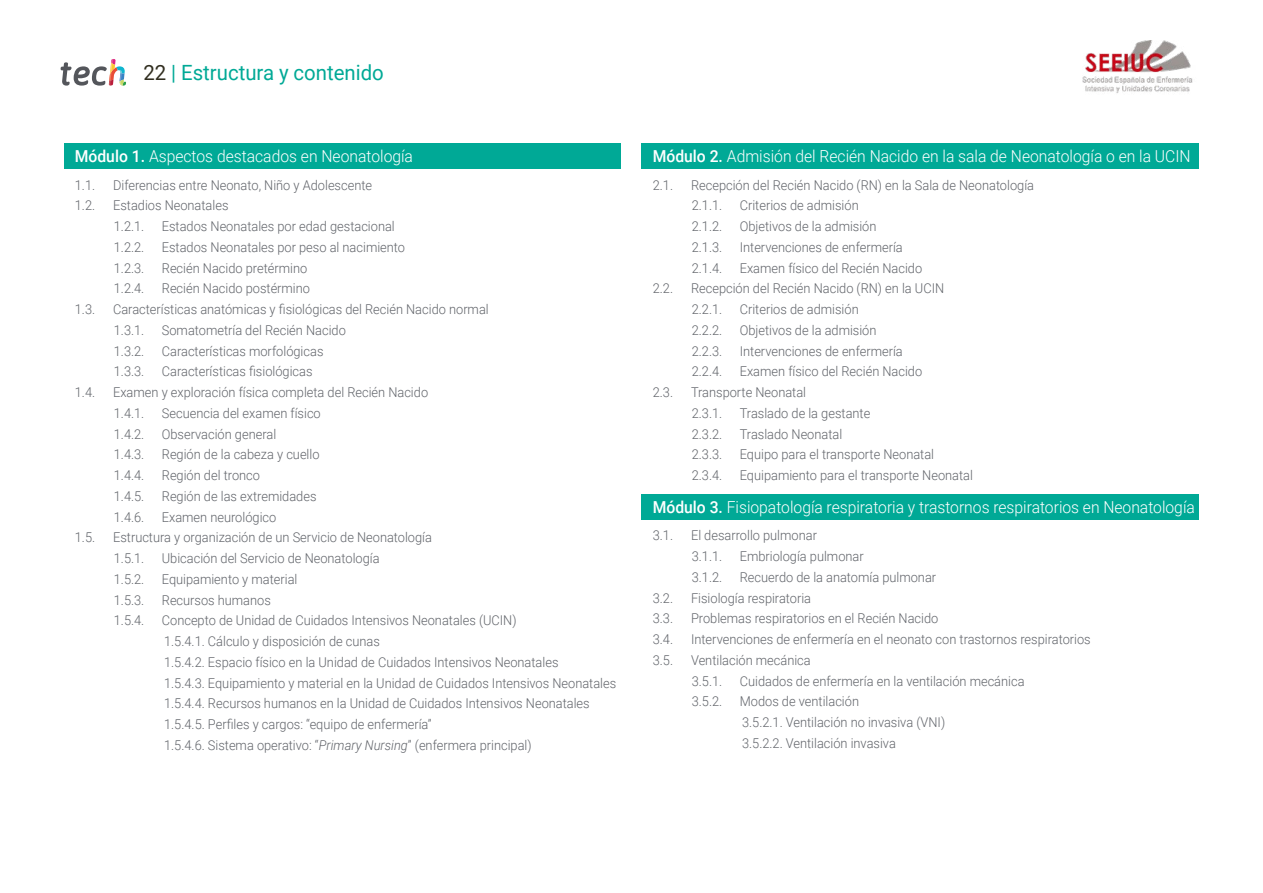
<style>
.page{position:relative;width:1263px;height:893px;background:#fff}
.page>*{position:absolute;margin:0;border:0;box-sizing:border-box;transform-origin:0 0}
.t1{font:21px "Roboto";color:#00a996}
.t2{font:300 16.5px "Roboto";color:#fff;scale:.95 1}
.t3{font:300 13.5px/20.7px "Roboto";color:#61646a;scale:.95 1}
.s1{color:#312e20}
.s2{font-weight:500}
.s3{font-style:italic}
</style>
<div class="page">
<div style="left:64px;top:144px;width:557px;height:25px;background:#00a996"></div>
<div style="left:642px;top:144px;width:557px;height:25px;background:#00a996"></div>
<div style="left:642px;top:494px;width:557px;height:25px;background:#00a996"></div>
<svg style="left:61px;top:59px;width:65px;height:27px"></svg>
<img style="left:1082px;top:41px;width:111px;height:52px">
<h1 class="t1" style="left:144px;top:57px;width:242px"><span class="s1">22</span> | Estructura y contenido</h1>
<p class="t2" style="left:75px;top:145px;width:357px"><span class="s2">Módulo 1.</span> Aspectos destacados en Neonatología</p>
<p class="t3" style="left:75px;top:174px;width:23px">1.1.</p>
<p class="t3" style="left:113px;top:174px;width:274px">Diferencias entre Neonato, Niño y Adolescente</p>
<p class="t3" style="left:75px;top:195px;width:23px">1.2.</p>
<p class="t3" style="left:113px;top:195px;width:123px">Estadios Neonatales<br>1.2.1.</p>
<p class="t3" style="left:162px;top:215px;width:247px">Estados Neonatales por edad gestacional</p>
<p class="t3" style="left:114px;top:236px;width:34px">1.2.2.</p>
<p class="t3" style="left:162px;top:236px;width:258px">Estados Neonatales por peso al nacimiento</p>
<p class="t3" style="left:114px;top:257px;width:34px">1.2.3.</p>
<p class="t3" style="left:162px;top:257px;width:155px">Recién Nacido pretérmino</p>
<p class="t3" style="left:114px;top:278px;width:34px">1.2.4.</p>
<p class="t3" style="left:162px;top:278px;width:158px">Recién Nacido postérmino</p>
<p class="t3" style="left:75px;top:298px;width:23px">1.3.</p>
<p class="t3" style="left:113px;top:298px;width:397px">Características anatómicas y fisiológicas del Recién Nacido normal<br>1.3.1.</p>
<p class="t3" style="left:162px;top:319px;width:195px">Somatometría del Recién Nacido</p>
<p class="t3" style="left:114px;top:340px;width:34px">1.3.2.</p>
<p class="t3" style="left:162px;top:340px;width:172px">Características morfológicas</p>
<p class="t3" style="left:114px;top:361px;width:34px">1.3.3.</p>
<p class="t3" style="left:162px;top:361px;width:160px">Características fisiológicas</p>
<p class="t3" style="left:75px;top:381px;width:23px">1.4.</p>
<p class="t3" style="left:113px;top:381px;width:333px">Examen y exploración física completa del Recién Nacido<br>1.4.1.</p>
<p class="t3" style="left:162px;top:402px;width:169px">Secuencia del examen físico</p>
<p class="t3" style="left:114px;top:423px;width:34px">1.4.2.</p>
<p class="t3" style="left:162px;top:423px;width:122px">Observación general</p>
<p class="t3" style="left:114px;top:444px;width:34px">1.4.3.</p>
<p class="t3" style="left:162px;top:444px;width:167px">Región de la cabeza y cuello</p>
<p class="t3" style="left:114px;top:464px;width:34px">1.4.4.</p>
<p class="t3" style="left:162px;top:464px;width:105px">Región del tronco</p>
<p class="t3" style="left:114px;top:485px;width:34px">1.4.5.</p>
<p class="t3" style="left:162px;top:485px;width:164px">Región de las extremidades</p>
<p class="t3" style="left:114px;top:506px;width:34px">1.4.6.</p>
<p class="t3" style="left:162px;top:506px;width:122px">Examen neurológico</p>
<p class="t3" style="left:75px;top:527px;width:23px">1.5.</p>
<p class="t3" style="left:113px;top:527px;width:337px">Estructura y organización de un Servicio de Neonatología<br>1.5.1.</p>
<p class="t3" style="left:162px;top:547px;width:231px">Ubicación del Servicio de Neonatología</p>
<p class="t3" style="left:114px;top:568px;width:34px">1.5.2.</p>
<p class="t3" style="left:162px;top:568px;width:144px">Equipamiento y material</p>
<p class="t3" style="left:114px;top:589px;width:34px">1.5.3.</p>
<p class="t3" style="left:162px;top:589px;width:116px">Recursos humanos</p>
<p class="t3" style="left:114px;top:610px;width:34px">1.5.4.</p>
<p class="t3" style="left:162px;top:610px;width:480px">Concepto de Unidad de Cuidados Intensivos Neonatales (UCIN)<br>1.5.4.1. Cálculo y disposición de cunas<br>1.5.4.2. Espacio físico en la Unidad de Cuidados Intensivos Neonatales<br>1.5.4.3. Equipamiento y material en la Unidad de Cuidados Intensivos Neonatales 1.5.4.4. Recursos humanos en la Unidad de Cuidados Intensivos Neonatales 1.5.4.5. Perfiles y cargos: “equipo de enfermería”<br>1.5.4.6. Sistema operativo: “<span class="s3">Primary Nursing</span>” (enfermera principal)</p>
<p class="t2" style="left:653px;top:145px;width:568px"><span class="s2">Módulo 2.</span> Admisión del Recién Nacido en la sala de Neonatología o en la UCIN</p>
<p class="t3" style="left:653px;top:174px;width:23px">2.1.</p>
<p class="t3" style="left:691px;top:174px;width:363px">Recepción del Recién Nacido (RN) en la Sala de Neonatología<br>2.1.1.</p>
<p class="t3" style="left:740px;top:195px;width:127px">Criterios de admisión</p>
<p class="t3" style="left:692px;top:215px;width:34px">2.1.2.</p>
<p class="t3" style="left:740px;top:215px;width:145px">Objetivos de la admisión</p>
<p class="t3" style="left:692px;top:236px;width:34px">2.1.3.</p>
<p class="t3" style="left:740px;top:236px;width:173px">Intervenciones de enfermería</p>
<p class="t3" style="left:692px;top:257px;width:34px">2.1.4.</p>
<p class="t3" style="left:740px;top:257px;width:194px">Examen físico del Recién Nacido</p>
<p class="t3" style="left:653px;top:278px;width:23px">2.2.</p>
<p class="t3" style="left:691px;top:278px;width:268px">Recepción del Recién Nacido (RN) en la UCIN<br>2.2.1.</p>
<p class="t3" style="left:740px;top:298px;width:127px">Criterios de admisión</p>
<p class="t3" style="left:692px;top:319px;width:34px">2.2.2.</p>
<p class="t3" style="left:740px;top:319px;width:145px">Objetivos de la admisión</p>
<p class="t3" style="left:692px;top:340px;width:34px">2.2.3.</p>
<p class="t3" style="left:740px;top:340px;width:173px">Intervenciones de enfermería</p>
<p class="t3" style="left:692px;top:361px;width:34px">2.2.4.</p>
<p class="t3" style="left:740px;top:361px;width:194px">Examen físico del Recién Nacido</p>
<p class="t3" style="left:653px;top:381px;width:23px">2.3.</p>
<p class="t3" style="left:691px;top:381px;width:123px">Transporte Neonatal<br>2.3.1.</p>
<p class="t3" style="left:740px;top:402px;width:139px">Traslado de la gestante</p>
<p class="t3" style="left:692px;top:423px;width:34px">2.3.2.</p>
<p class="t3" style="left:740px;top:423px;width:109px">Traslado Neonatal</p>
<p class="t3" style="left:692px;top:444px;width:34px">2.3.3.</p>
<p class="t3" style="left:740px;top:444px;width:206px">Equipo para el transporte Neonatal</p>
<p class="t3" style="left:692px;top:464px;width:34px">2.3.4.</p>
<p class="t3" style="left:740px;top:464px;width:247px">Equipamiento para el transporte Neonatal</p>
<p class="t2" style="left:653px;top:496px;width:572px"><span class="s2">Módulo 3.</span> Fisiopatología respiratoria y trastornos respiratorios en Neonatología</p>
<p class="t3" style="left:653px;top:525px;width:23px">3.1.</p>
<p class="t3" style="left:691px;top:525px;width:134px">El desarrollo pulmonar<br>3.1.1.</p>
<p class="t3" style="left:740px;top:545px;width:132px">Embriología pulmonar</p>
<p class="t3" style="left:692px;top:566px;width:34px">3.1.2.</p>
<p class="t3" style="left:740px;top:566px;width:208px">Recuerdo de la anatomía pulmonar</p>
<p class="t3" style="left:653px;top:587px;width:23px">3.2.</p>
<p class="t3" style="left:691px;top:587px;width:128px">Fisiología respiratoria</p>
<p class="t3" style="left:653px;top:608px;width:23px">3.3.</p>
<p class="t3" style="left:691px;top:608px;width:262px">Problemas respiratorios en el Recién Nacido</p>
<p class="t3" style="left:653px;top:628px;width:23px">3.4.</p>
<p class="t3" style="left:691px;top:628px;width:422px">Intervenciones de enfermería en el neonato con trastornos respiratorios</p>
<p class="t3" style="left:653px;top:649px;width:23px">3.5.</p>
<p class="t3" style="left:691px;top:649px;width:128px">Ventilación mecánica<br>3.5.1.</p>
<p class="t3" style="left:740px;top:670px;width:301px">Cuidados de enfermería en la ventilación mecánica</p>
<p class="t3" style="left:692px;top:691px;width:34px">3.5.2.</p>
<p class="t3" style="left:740px;top:691px;width:218px">Modos de ventilación<br>3.5.2.1. Ventilación no invasiva (VNI)<br>3.5.2.2. Ventilación invasiva</p>
</div>
